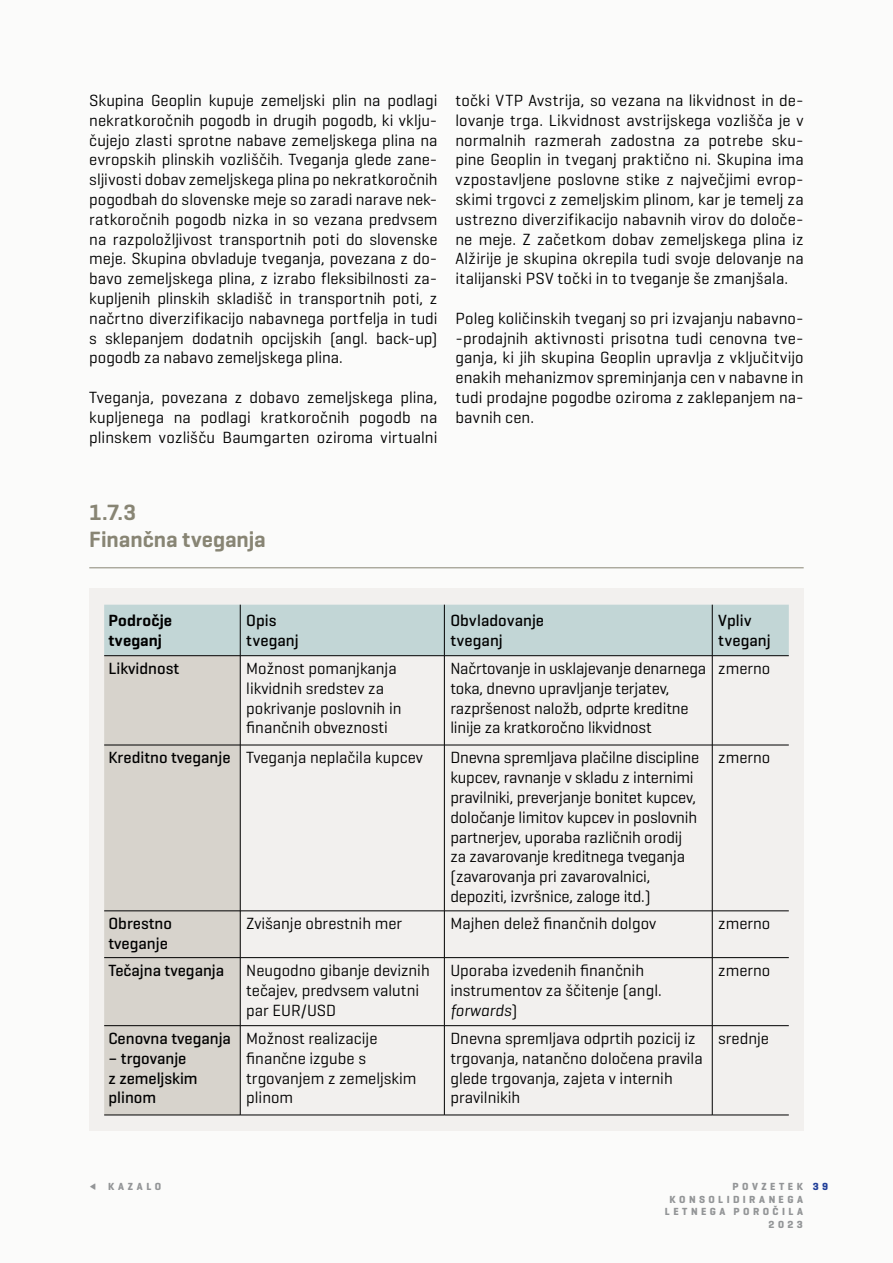
<style>
.page{position:relative;width:893px;height:1263px;background:#fbfbfa}
.page>*{position:absolute;margin:0;border:0;box-sizing:border-box;transform-origin:0 0}
.t1{font:600 22.5px/27px "Geogrotesque";color:#888574}
.t2{font:16.5px/19.8px "Geogrotesque";color:#000}
.t3{font:500 16.5px/19.8px "Geogrotesque";color:#000}
.t4{font:600 16.5px/19.8px "Geogrotesque";letter-spacing:.005em;color:#000}
.t5{font:700 10.5px/12.6px "Geogrotesque";letter-spacing:.33em;color:#939597;text-align:right}
.t6{font:700 10.5px "Geogrotesque";color:#213f99}
.s1{font-weight:500}
.s2{font-style:italic}
.s3{font-size:19.5px}
</style>
<div class="page">
<div style="left:89px;top:588px;width:715px;height:543px;background:#f2f0ee"></div>
<div style="left:104px;top:605px;width:685px;height:50px;background:#c2d6d6"></div>
<div style="left:104px;top:656px;width:136px;height:459px;background:#d7d3cc"></div>
<hr style="left:240px;top:605px;width:1px;height:51px;background:#000">
<hr style="left:444px;top:605px;width:1px;height:51px;background:#000">
<hr style="left:712px;top:605px;width:1px;height:51px;background:#000">
<hr style="left:104px;top:655px;width:136px;height:1px;background:#000">
<hr style="left:240px;top:655px;width:204px;height:1px;background:#000">
<hr style="left:240px;top:656px;width:1px;height:89px;background:#000">
<hr style="left:444px;top:655px;width:268px;height:1px;background:#000">
<hr style="left:444px;top:656px;width:1px;height:89px;background:#000">
<hr style="left:712px;top:655px;width:77px;height:1px;background:#000">
<hr style="left:712px;top:656px;width:1px;height:89px;background:#000">
<hr style="left:104px;top:745px;width:136px;height:1px;background:#000">
<hr style="left:240px;top:745px;width:204px;height:1px;background:#000">
<hr style="left:240px;top:745px;width:1px;height:166px;background:#000">
<hr style="left:444px;top:745px;width:268px;height:1px;background:#000">
<hr style="left:444px;top:745px;width:1px;height:166px;background:#000">
<hr style="left:712px;top:745px;width:77px;height:1px;background:#000">
<hr style="left:712px;top:745px;width:1px;height:166px;background:#000">
<hr style="left:104px;top:910px;width:136px;height:1px;background:#000">
<hr style="left:240px;top:910px;width:204px;height:1px;background:#000">
<hr style="left:240px;top:911px;width:1px;height:46px;background:#000">
<hr style="left:444px;top:910px;width:268px;height:1px;background:#000">
<hr style="left:444px;top:911px;width:1px;height:46px;background:#000">
<hr style="left:712px;top:910px;width:77px;height:1px;background:#000">
<hr style="left:712px;top:911px;width:1px;height:46px;background:#000">
<hr style="left:104px;top:957px;width:136px;height:1px;background:#000">
<hr style="left:240px;top:957px;width:204px;height:1px;background:#000">
<hr style="left:240px;top:958px;width:1px;height:67px;background:#000">
<hr style="left:444px;top:957px;width:268px;height:1px;background:#000">
<hr style="left:444px;top:958px;width:1px;height:67px;background:#000">
<hr style="left:712px;top:957px;width:77px;height:1px;background:#000">
<hr style="left:712px;top:958px;width:1px;height:67px;background:#000">
<hr style="left:104px;top:1025px;width:136px;height:1px;background:#000">
<hr style="left:240px;top:1025px;width:204px;height:1px;background:#000">
<hr style="left:240px;top:1026px;width:1px;height:89px;background:#000">
<hr style="left:444px;top:1025px;width:268px;height:1px;background:#000">
<hr style="left:444px;top:1026px;width:1px;height:89px;background:#000">
<hr style="left:712px;top:1025px;width:77px;height:1px;background:#000">
<hr style="left:712px;top:1026px;width:1px;height:89px;background:#000">
<hr style="left:104px;top:1115px;width:136px;height:1px;background:#000">
<hr style="left:240px;top:1115px;width:204px;height:1px;background:#000">
<hr style="left:444px;top:1115px;width:268px;height:1px;background:#000">
<hr style="left:712px;top:1115px;width:77px;height:1px;background:#000">
<hr style="left:89px;top:567px;width:715px;height:1px;background:#888574">
<p class="t2" style="left:89px;top:90px;width:350px;text-align:justify">Skupina Geoplin kupuje zemeljski plin na podlagi nekratkoročnih pogodb in drugih pogodb, ki vklju&shy;čujejo zlasti sprotne nabave zemeljskega plina na evropskih plinskih vozliščih. Tveganja glede zane&shy;sljivosti dobav zemeljskega plina po nekratkoročnih pogodbah do slovenske meje so zaradi narave nek&shy;ratkoročnih pogodb nizka in so vezana predvsem na razpoložljivost transportnih poti do slovenske meje. Skupina obvladuje tveganja, povezana z do&shy;bavo zemeljskega plina, z izrabo fleksibilnosti za&shy;kupljenih plinskih skladišč in transportnih poti, z načrtno diverzifikacijo nabavnega portfelja in tudi s sklepanjem dodatnih opcijskih (angl. back-up) pogodb za nabavo zemeljskega plina.</p>
<p class="t2" style="left:89px;top:387px;width:350px;text-align:justify">Tveganja, povezana z dobavo zemeljskega plina, kupljenega na podlagi kratkoročnih pogodb na plinskem vozlišču Baumgarten oziroma virtualni</p>
<p class="t2" style="left:455px;top:90px;width:350px;text-align:justify">točki VTP Avstrija, so vezana na likvidnost in de&shy;lovanje trga. Likvidnost avstrijskega vozlišča je v normalnih razmerah zadostna za potrebe sku&shy;pine Geoplin in tveganj praktično ni. Skupina ima vzpostavljene poslovne stike z največjimi evrop&shy;skimi trgovci z zemeljskim plinom, kar je temelj za ustrezno diverzifikacijo nabavnih virov do določe&shy;ne meje. Z začetkom dobav zemeljskega plina iz Alžirije je skupina okrepila tudi svoje delovanje na italijanski PSV točki in to tveganje še zmanjšala.</p>
<p class="t2" style="left:455px;top:308px;width:350px;text-align:justify">Poleg količinskih tveganj so pri izvajanju nabavno--prodajnih aktivnosti prisotna tudi cenovna tve&shy;ganja, ki jih skupina Geoplin upravlja z vključitvijo enakih mehanizmov spreminjanja cen v nabavne in tudi prodajne pogodbe oziroma z zaklepanjem na&shy;bavnih cen.</p>
<h1 class="t1" style="left:89px;top:498px;width:178px">1.7.3<br>Finančna tveganja</h1>
<p class="t4" style="left:108px;top:611px;width:65px">Področje tveganj</p>
<p class="t3" style="left:246px;top:611px;width:54px">Opis tveganj</p>
<p class="t3" style="left:450px;top:611px;width:95px">Obvladovanje tveganj</p>
<p class="t3" style="left:718px;top:611px;width:54px">Vpliv tveganj</p>
<p class="t3" style="left:108px;top:658px;width:72px">Likvidnost</p>
<p class="t2" style="left:246px;top:658px;width:157px">Možnost pomanjkanja likvidnih sredstev za pokrivanje poslovnih in finančnih obveznosti</p>
<p class="t2" style="left:450px;top:658px;width:257px">Načrtovanje in usklajevanje denarnega toka, dnevno upravljanje terjatev, razpršenost naložb, odprte kreditne linije za kratkoročno likvidnost</p>
<p class="t2" style="left:718px;top:658px;width:54px">zmerno</p>
<p class="t2" style="left:108px;top:747px;width:316px"><span class="s1">Kreditno tveganje</span> Tveganja neplačila kupcev</p>
<p class="t2" style="left:450px;top:747px;width:250px">Dnevna spremljava plačilne discipline kupcev, ravnanje v skladu z internimi pravilniki, preverjanje bonitet kupcev, določanje limitov kupcev in poslovnih partnerjev, uporaba različnih orodij za zavarovanje kreditnega tveganja (zavarovanja pri zavarovalnici, depoziti, izvršnice, zaloge itd.)</p>
<p class="t2" style="left:718px;top:747px;width:54px">zmerno</p>
<p class="t3" style="left:108px;top:913px;width:65px">Obrestno tveganje</p>
<p class="t2" style="left:246px;top:913px;width:157px">Zvišanje obrestnih mer</p>
<p class="t2" style="left:450px;top:913px;width:207px">Majhen delež finančnih dolgov</p>
<p class="t2" style="left:718px;top:913px;width:54px">zmerno</p>
<p class="t3" style="left:108px;top:960px;width:117px">Tečajna tveganja</p>
<p class="t2" style="left:246px;top:960px;width:185px">Neugodno gibanje deviznih tečajev, predvsem valutni par EUR/USD</p>
<p class="t2" style="left:450px;top:960px;width:213px">Uporaba izvedenih finančnih instrumentov za ščitenje (angl. <span class="s2">forwards</span>)</p>
<p class="t2" style="left:718px;top:960px;width:54px">zmerno</p>
<p class="t3" style="left:108px;top:1028px;width:124px">Cenovna tveganja</p>
<p class="t3" style="left:108px;top:1048px;width:91px">– trgovanje z zemeljskim plinom</p>
<p class="t2" style="left:246px;top:1028px;width:172px">Možnost realizacije finančne izgube s trgovanjem z zemeljskim plinom</p>
<p class="t2" style="left:450px;top:1028px;width:254px">Dnevna spremljava odprtih pozicij iz trgovanja, natančno določena pravila glede trgovanja, zajeta v internih pravilnikih</p>
<p class="t2" style="left:718px;top:1028px;width:52px">srednje</p>
<p class="t5" style="left:89px;top:1180px;width:73px"><span class="s3">∑</span> KAZALO</p>
<p class="t5" style="left:665px;top:1180px;width:140px">POVZETEK<br>KONSOLIDIRANEGA<br>LETNEGA POROČILA<br>2023</p>
<p class="t6" style="left:813px;top:1180px;width:17px">3 9</p>
</div>
